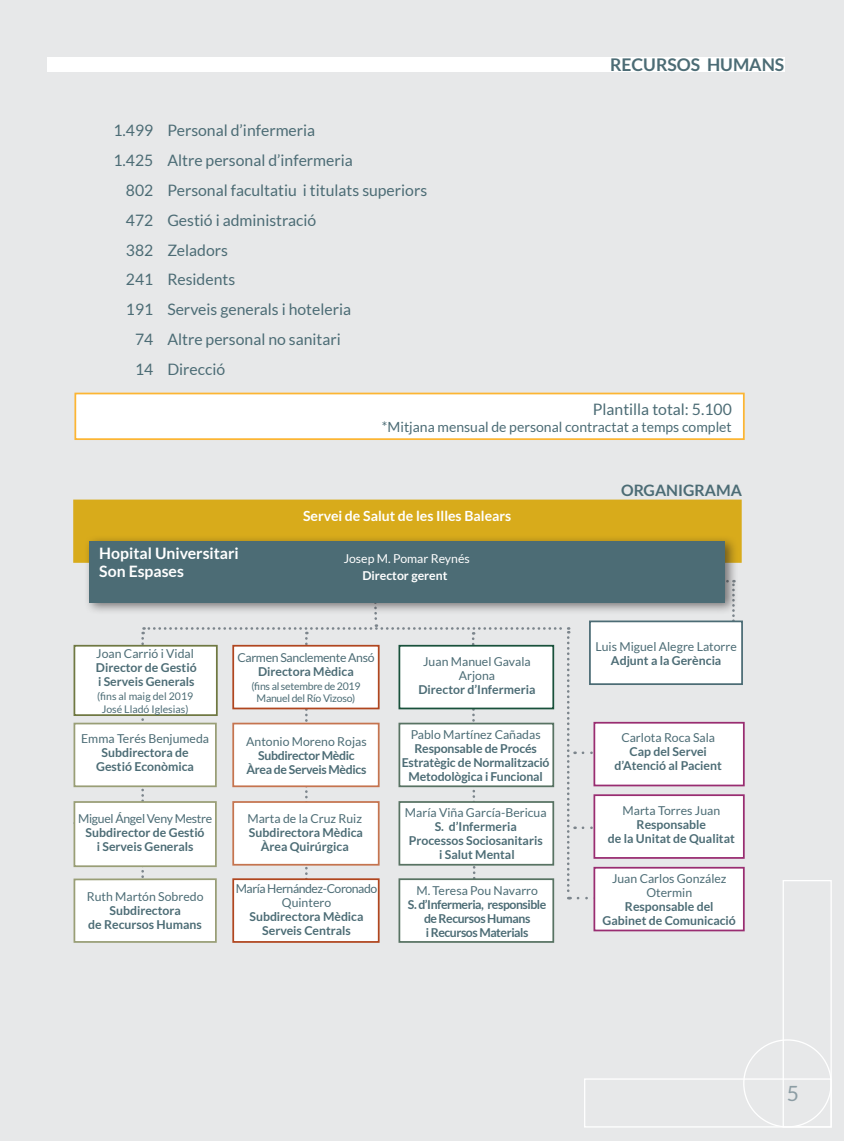
<style>
.page{position:relative;width:844px;height:1141px;background:#fff}
.page>*{position:absolute;margin:0;border:0;box-sizing:border-box;transform-origin:0 0}
.t1{font:21px "Lato";color:#8c9da4}
.t2{font:700 17.5px "Lato";color:#4c6c75}
.t3{font:15.75px "Lato";color:#4c6c75}
.t4{font:700 15.75px/17.5px "Lato";color:#fff}
.t5{font:700 15.75px "Lato";color:#4c6c75}
.t6{font:14px "Lato";color:#4c6c75}
.t7{font:700 14px "Lato";color:#fff}
.t8{font:700 12.25px/14px "Lato";color:#4c6c75;text-align:center}
.t9{font:12.25px/14px "Lato";color:#4c6c75;text-align:center}
.t10{font:700 12.25px/14px "Lato";letter-spacing:-.035em;color:#4c6c75;text-align:center}
.t11{font:12.25px "Lato";letter-spacing:-.025em;color:#4c6c75}
.t12{font:700 12.25px/14px "Lato";letter-spacing:-.025em;color:#4c6c75;text-align:center}
.t13{font:12.25px/14px "Lato";letter-spacing:-.035em;color:#4c6c75;text-align:center}
.t14{font:12.25px "Lato";color:#fff}
.t15{font:700 12.25px "Lato";color:#fff}
.t16{font:10.5px/12.2px "Lato";letter-spacing:-.025em;color:#4c6c75;text-align:center}
.t17{font:10.5px/12.2px "Lato";color:#4c6c75;text-align:center}
</style>
<div class="page">
<div style="left:0;top:0;width:843px;height:1141px;background:#e7e8e9"></div>
<div style="left:782px;top:880px;width:49px;height:248px;border:1px solid #fff"></div>
<div style="left:584px;top:1078px;width:247px;height:50px;border:1px solid #fff"></div>
<svg style="left:709px;top:615px;width:25px;height:6px"></svg>
<div style="left:73px;top:500px;width:668px;height:63px;background:#d8ab1b"></div>
<div style="left:47px;top:57px;width:737px;height:15px;background:#fff"></div>
<div style="left:75px;top:393px;width:668px;height:46px;background:#fff"></div>
<div style="left:74px;top:393px;width:670px;height:47px;border:2px solid #fcb533"></div>
<div style="left:232px;top:878px;width:147px;height:65px;background:#fff;border:2px solid #b0461f"></div>
<div style="left:398px;top:878px;width:156px;height:65px;background:#fff;border:2px solid #587363"></div>
<div style="left:593px;top:722px;width:151px;height:64px;background:#fff;border:2px solid #992d71"></div>
<div style="left:593px;top:794px;width:151px;height:65px;background:#fff;border:2px solid #992d71"></div>
<div style="left:73px;top:645px;width:145px;height:71px;background:#fff;border:2px solid #6f7842"></div>
<div style="left:73px;top:723px;width:144px;height:64px;background:#fff;border:2px solid #999e76"></div>
<div style="left:74px;top:879px;width:142px;height:63px;background:#fff"></div>
<div style="left:73px;top:878px;width:144px;height:65px;border:2px solid #999e76"></div>
<div style="left:73px;top:801px;width:144px;height:66px;background:#fff;border:2px solid #999e76"></div>
<div style="left:589px;top:621px;width:153px;height:64px;background:#fff;border:2px solid #4c6c75"></div>
<div style="left:83px;top:535px;width:655px;height:80px;background:#231f20;opacity:.58"></div>
<div style="left:90px;top:541px;width:635px;height:61px;background:#4c6c75"></div>
<svg style="left:141px;top:535px;width:509px;height:403px"></svg>
<div style="left:593px;top:867px;width:151px;height:64px;background:#fff;border:2px solid #992d71"></div>
<p class="t3" style="left:113px;top:122px;width:203px">1.499 Personal d’infermeria</p>
<p class="t3" style="left:113px;top:152px;width:241px">1.425 Altre personal d’infermeria</p>
<p class="t3" style="left:126px;top:182px;width:303px">802 Personal facultatiu i titulats superiors</p>
<p class="t3" style="left:126px;top:211px;width:192px">472 Gestió i administració</p>
<p class="t3" style="left:126px;top:241px;width:103px">382 Zeladors</p>
<p class="t3" style="left:126px;top:271px;width:111px">241 Residents</p>
<p class="t3" style="left:126px;top:301px;width:226px">191 Serveis generals i hoteleria</p>
<p class="t3" style="left:135px;top:330px;width:207px">74 Altre personal no sanitari</p>
<p class="t3" style="left:135px;top:360px;width:92px">14 Direcció</p>
<h2 class="t2" style="left:610px;top:55px;width:176px">RECURSOS HUMANS</h2>
<p class="t3" style="left:592px;top:400px;width:140px">Plantilla total: 5.100</p>
<p class="t6" style="left:382px;top:419px;width:351px">*Mitjana mensual de personal contractat a temps complet</p>
<p class="t4" style="left:99px;top:544px;width:141px">Hopital Universitari<br>Son Espases</p>
<p class="t7" style="left:303px;top:508px;width:210px">Servei de Salut de les Illes Balears</p>
<p class="t14" style="left:343px;top:552px;width:127px">Josep M. Pomar Reynés</p>
<p class="t15" style="left:362px;top:569px;width:87px">Director gerent</p>
<p class="t9" style="left:96px;top:647px;width:99px">Joan Carrió i Vidal</p>
<p class="t8" style="left:96px;top:661px;width:102px;text-align:left">Director de Gestió i Serveis Generals</p>
<p class="t17" style="left:97px;top:690px;width:98px">(fins al maig del 2019<br>José Lladó Iglesias)</p>
<p class="t9" style="left:81px;top:732px;width:129px">Emma Terés Benjumeda</p>
<p class="t8" style="left:96px;top:746px;width:99px">Subdirectora de<br>Gestió Econòmica</p>
<p class="t11" style="left:78px;top:812px;width:135px">Miguel Ángel Veny Mestre</p>
<p class="t8" style="left:86px;top:826px;width:120px">Subdirector de Gestió i Serveis Generals</p>
<p class="t9" style="left:87px;top:889px;width:118px">Ruth Martón Sobredo</p>
<p class="t8" style="left:88px;top:903px;width:115px">Subdirectora<br>de Recursos Humans</p>
<p class="t11" style="left:237px;top:651px;width:139px">Carmen Sanclemente Ansó</p>
<p class="t8" style="left:258px;top:664px;width:97px">Directora Mèdica</p>
<p class="t16" style="left:251px;top:680px;width:111px">(fins al setembre de 2019<br>Manuel del Río Vizoso)</p>
<p class="t9" style="left:246px;top:734px;width:122px">Antonio Moreno Rojas</p>
<p class="t12" style="left:246px;top:748px;width:121px">Subdirector Mèdic<br>Àrea de Serveis Mèdics</p>
<p class="t9" style="left:247px;top:812px;width:116px">Marta de la Cruz Ruiz</p>
<p class="t8" style="left:249px;top:826px;width:116px">Subdirectora Mèdica<br>Àrea Quirúrgica</p>
<p class="t13" style="left:236px;top:882px;width:143px">María Hernández-Coronado<br>Quintero</p>
<p class="t8" style="left:249px;top:909px;width:116px">Subdirectora Mèdica<br>Serveis Centrals</p>
<p class="t9" style="left:423px;top:654px;width:109px">Juan Manuel Gavala<br>Arjona</p>
<p class="t8" style="left:418px;top:682px;width:118px">Director d’Infermeria</p>
<p class="t9" style="left:410px;top:728px;width:131px">Pablo Martínez Cañadas</p>
<p class="t8" style="left:401px;top:741px;width:149px">Responsable de Procés<br>Estratègic de Normalització<br>Metodològica i Funcional</p>
<p class="t9" style="left:405px;top:806px;width:143px">María Viña García-Bericua</p>
<p class="t8" style="left:408px;top:820px;width:135px">S. d’Infermeria<br>Processos Sociosanitaris i Salut Mental</p>
<p class="t9" style="left:416px;top:883px;width:123px">M. Teresa Pou Navarro</p>
<p class="t10" style="left:408px;top:897px;width:140px">S. d’Infermeria, responsible de Recursos Humans<br>i Recursos Materials</p>
<p class="t5" style="left:621px;top:481px;width:122px">ORGANIGRAMA</p>
<p class="t9" style="left:595px;top:640px;width:143px">Luis Miguel Alegre Latorre</p>
<p class="t8" style="left:610px;top:653px;width:112px">Adjunt a la Gerència</p>
<p class="t9" style="left:621px;top:730px;width:95px">Carlota Roca Sala</p>
<p class="t8" style="left:614px;top:744px;width:109px">Cap del Servei d’Atenció al Pacient</p>
<p class="t9" style="left:622px;top:804px;width:99px">Marta Torres Juan</p>
<p class="t8" style="left:607px;top:817px;width:128px">Responsable<br>de la Unitat de Qualitat</p>
<p class="t9" style="left:612px;top:871px;width:116px">Juan Carlos González<br>Otermin</p>
<p class="t8" style="left:602px;top:899px;width:135px">Responsable del<br>Gabinet de Comunicació</p>
<h1 class="t1" style="left:786px;top:1082px;width:14px">5</h1>
</div>
